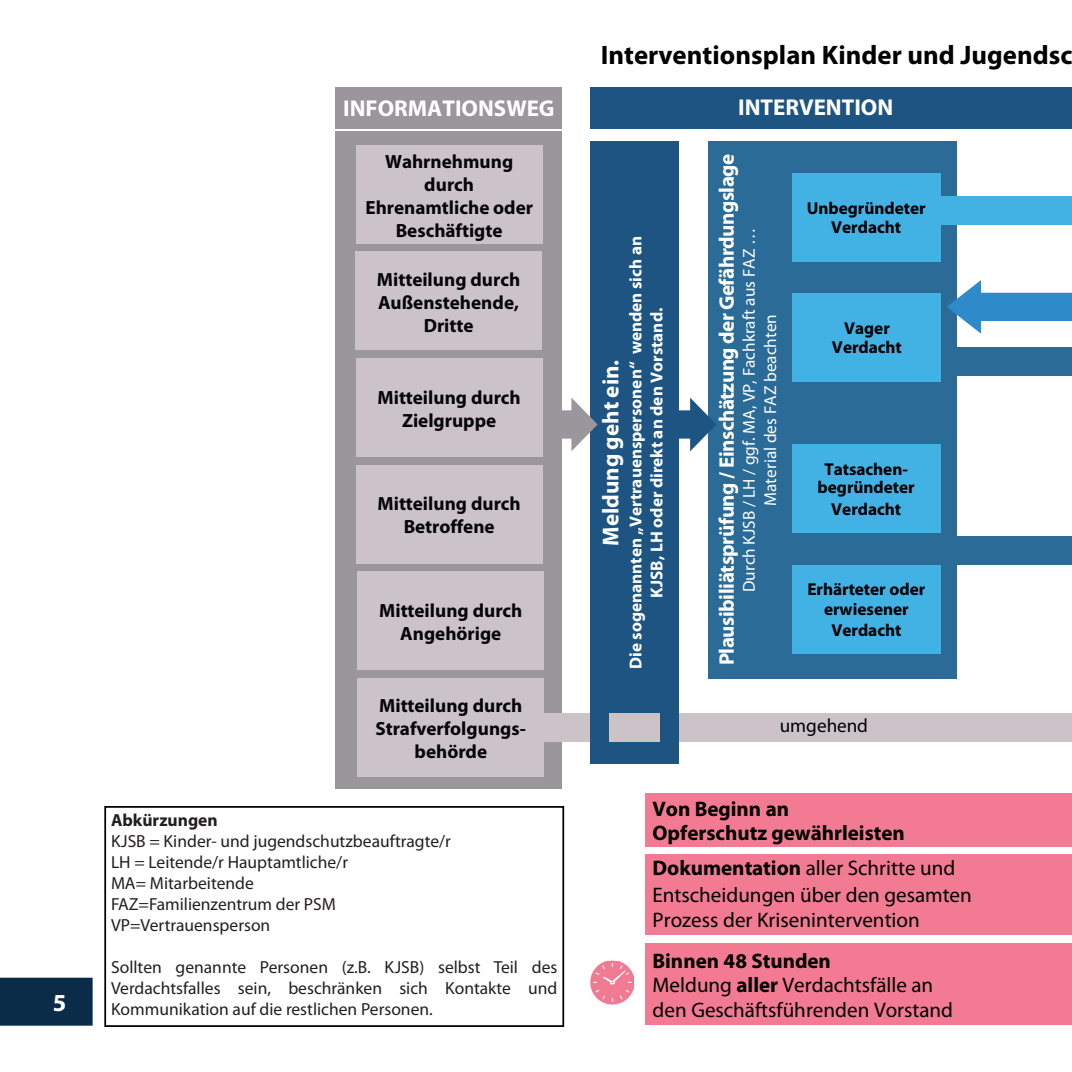
<style>
.page{position:relative;width:1072px;height:1072px;background:#fff}
.page>*{position:absolute;margin:0;border:0;box-sizing:border-box;transform-origin:0 0}
.t1{font:700 26.78px "Myriad Pro";color:#000}
.t2{font:700 24.5px "Myriad Pro";color:#fff}
.t3{font:700 22.93px "Myriad Pro";color:#fff}
.t4{font:21px/24.8px "Myriad Pro";color:#000}
.t5{font:700 21px "Myriad Pro";letter-spacing:-.025em;color:#fff}
.t6{font:700 21px/24.8px "Myriad Pro";color:#000}
.t7{font:700 19.07px/22.9px "Myriad Pro";color:#050406;text-align:center}
.t8{font:19.07px "Myriad Pro";color:#000}
.t9{font:17.5px/21px "Myriad Pro";color:#231f20}
.t10{font:700 17.5px "Myriad Pro";color:#231f20}
.t11{font:700 17.15px/19.2px "Myriad Pro";color:#000;text-align:center}
.t12{font:700 17.15px/21px "Myriad Pro";color:#fff;text-align:center}
.t13{font:17.15px/21px "Myriad Pro";color:#fff;text-align:center}
.s1{font-weight:700}
</style>
<div class="page">
<div style="left:775px;top:141px;width:181px;height:537px;background:#2a6b97"></div>
<div style="left:590px;top:142px;width:89px;height:622px;background:#1e5482"></div>
<div style="left:645px;top:793px;width:426px;height:53px;background:#f27b93"></div>
<div style="left:336px;top:131px;width:226px;height:657px;background:#9a969c"></div>
<div style="left:356px;top:145px;width:186px;height:98px;background:#ccc3c8"></div>
<div style="left:355px;top:252px;width:187px;height:98px;background:#ccc3c8"></div>
<div style="left:356px;top:358px;width:186px;height:98px;background:#ccc3c8"></div>
<div style="left:356px;top:465px;width:186px;height:98px;background:#ccc3c8"></div>
<div style="left:357px;top:572px;width:187px;height:98px;background:#ccc3c8"></div>
<div style="left:357px;top:678px;width:187px;height:98px;background:#ccc3c8"></div>
<div style="left:336px;top:87px;width:226px;height:42px;background:#9a969c"></div>
<svg style="left:562px;top:398px;width:35px;height:53px"></svg>
<div style="left:590px;top:87px;width:481px;height:41px;background:#1e5482"></div>
<div style="left:708px;top:141px;width:67px;height:537px;background:#2a6b97"></div>
<div style="left:792px;top:173px;width:148px;height:88px;background:#42b1e4"></div>
<div style="left:792px;top:293px;width:149px;height:89px;background:#42b1e4"></div>
<div style="left:792px;top:444px;width:148px;height:88px;background:#42b1e4"></div>
<div style="left:792px;top:565px;width:148px;height:88px;background:#42b1e4"></div>
<div style="left:950px;top:536px;width:121px;height:29px;background:#2a6b97"></div>
<svg style="left:947px;top:280px;width:124px;height:54px"></svg>
<div style="left:540px;top:713px;width:531px;height:28px;background:#ccc3c8"></div>
<div style="left:645px;top:853px;width:426px;height:81px;background:#f27b93"></div>
<div style="left:645px;top:943px;width:426px;height:82px;background:#f27b93"></div>
<div style="left:590px;top:707px;width:19px;height:51px;background:#1e5482"></div>
<div style="left:660px;top:707px;width:19px;height:51px;background:#1e5482"></div>
<div style="left:927px;top:196px;width:144px;height:28px;background:#42b1e4"></div>
<svg style="left:679px;top:397px;width:37px;height:54px"></svg>
<div style="left:949px;top:347px;width:122px;height:29px;background:#2a6b97"></div>
<img style="left:590px;top:960px;width:45px;height:45px">
<img style="left:591px;top:961px;width:42px;height:42px">
<div style="left:104px;top:806px;width:460px;height:220px;border:2px solid #000"></div>
<div style="left:1px;top:978px;width:91px;height:46px;background:#0a2c48"></div>
<div style="left:0;top:977px;width:93px;height:48px;border:2px solid #0a2c48"></div>
<h1 class="t1" style="left:601px;top:37px;width:473px">Interventionsplan Kinder und Jugendsc</h1>
<h3 class="t3" style="left:343px;top:93px;width:213px">INFORMATIONSWEG</h3>
<h3 class="t3" style="left:738px;top:92px;width:156px">INTERVENTION</h3>
<p class="t5" style="left:713px;top:665px;width:513px;rotate:-90deg">Plausibiliätsprüfung / Einschätzung der Gefährdungslage</p>
<p class="t7" style="left:365px;top:149px;width:169px">Wahrnehmung durch<br>Ehrenamtliche oder<br>Beschäftigte</p>
<p class="t7" style="left:377px;top:267px;width:145px">Mitteilung durch<br>Außenstehende,<br>Dritte</p>
<p class="t11" style="left:806px;top:197px;width:121px">Unbegründeter<br>Verdacht</p>
<p class="t13" style="left:738px;top:592px;width:366px;rotate:-90deg">Durch KJSB / LH / ggf. MA, VP, Fachkraft aus FAZ …<br>Material des FAZ beachten</p>
<p class="t12" style="left:624px;top:669px;width:434px;rotate:-90deg">Die sogenannten „Vertrauenspersonen“ wenden sich an<br>KJSB, LH oder direkt an den Vorstand.</p>
<p class="t11" style="left:832px;top:318px;width:71px">Vager<br>Verdacht</p>
<h3 class="t3" style="left:596px;top:546px;width:188px;rotate:-90deg">Meldung geht ein.</h3>
<p class="t7" style="left:377px;top:385px;width:145px">Mitteilung durch<br>Zielgruppe</p>
<p class="t11" style="left:817px;top:459px;width:99px">Tatsachen&shy;begründeter</p>
<p class="t11" style="left:831px;top:498px;width:71px">Verdacht</p>
<p class="t7" style="left:377px;top:492px;width:145px">Mitteilung durch<br>Betroffene</p>
<p class="t11" style="left:807px;top:579px;width:119px">Erhärteter oder erwiesener</p>
<p class="t11" style="left:831px;top:620px;width:71px">Verdacht</p>
<p class="t7" style="left:379px;top:598px;width:145px">Mitteilung durch<br>Angehörige</p>
<p class="t7" style="left:375px;top:693px;width:152px">Mitteilung durch<br>Strafverfolgungs&shy;behörde</p>
<p class="t10" style="left:111px;top:808px;width:108px">Abkürzungen</p>
<p class="t9" style="left:111px;top:830px;width:341px">KJSB = Kinder- und jugendschutzbeauftragte/r<br>LH = Leitende/r Hauptamtliche/r<br>MA= Mitarbeitende<br>FAZ=Familienzentrum der PSM<br>VP=Vertrauensperson</p>
<p class="t9" style="left:111px;top:956px;width:448px">Sollten genannte Personen (z.B. KJSB) selbst Teil des<br>Verdachtsfalles sein, beschränken sich Kontakte und</p>
<h2 class="t2" style="left:53px;top:986px;width:15px">5</h2>
<p class="t9" style="left:111px;top:998px;width:323px">Kommunikation auf die restlichen Personen.</p>
<p class="t8" style="left:779px;top:714px;width:90px">umgehend</p>
<p class="t6" style="left:652px;top:795px;width:254px">Von Beginn an<br>Opferschutz gewährleisten</p>
<p class="t4" style="left:652px;top:854px;width:321px;line-height:27.1px"><span class="s1">Dokumentation</span> aller Schritte und<br>Entscheidungen über den gesamten</p>
<p class="t4" style="left:652px;top:907px;width:269px">Prozess der Krisenintervention</p>
<p class="t4" style="left:652px;top:947px;width:302px"><span class="s1">Binnen 48 Stunden<br></span>Meldung <span class="s1">aller</span> Verdachtsfälle an den Geschäftsführenden Vorstand</p>
</div>
